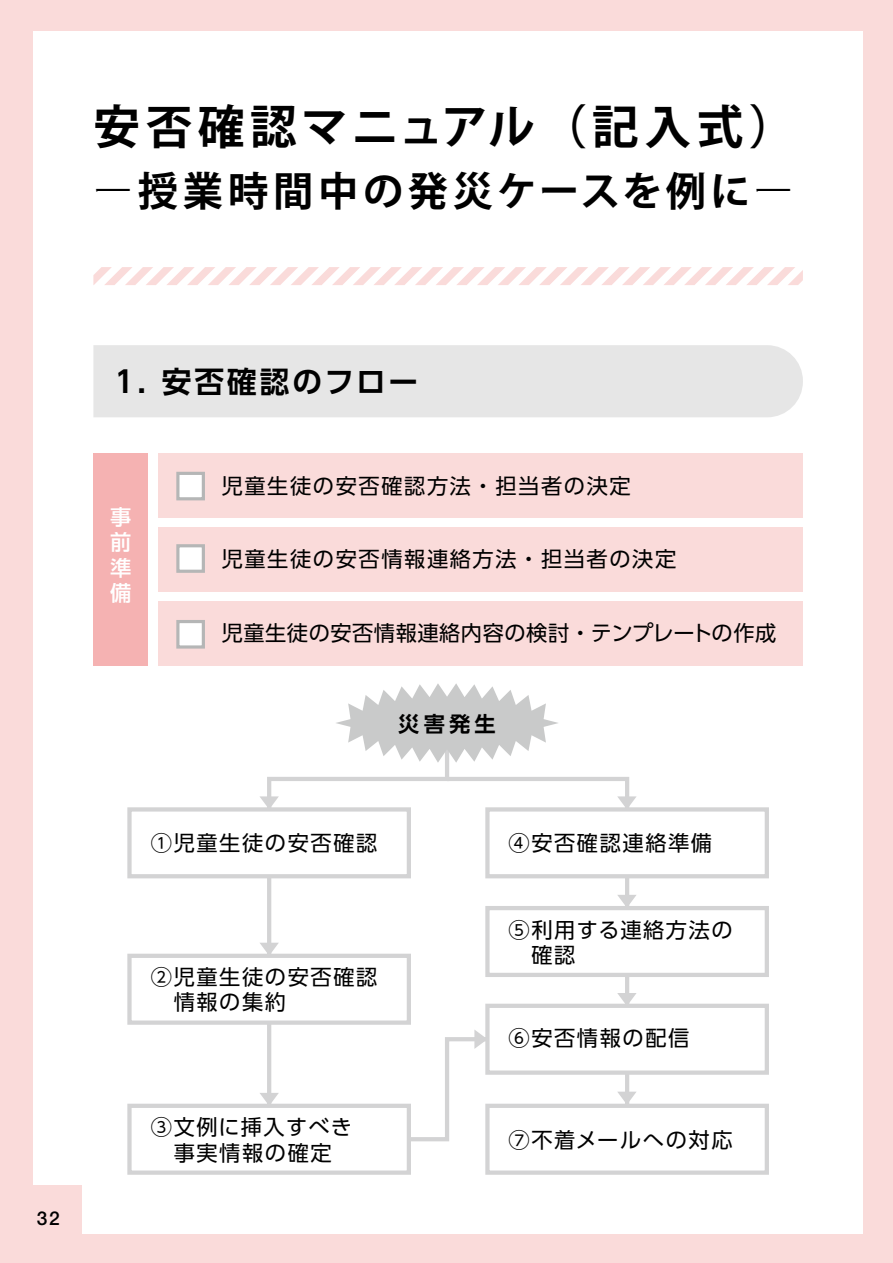
<style>
.page{position:relative;width:893px;height:1263px;background:#fadbda}
.page>*{position:absolute;margin:0;border:0;box-sizing:border-box;transform-origin:0 0}
.t1{font:700 46.65px "Koz Go Pro";letter-spacing:.11em;color:#000}
.t2{font:700 40.35px "Koz Go Pro";letter-spacing:.11em;color:#000}
.t3{font:700 29.7px "UD Shin Go Pro De";letter-spacing:.1em;color:#000}
.t4{font:21.15px/25.5px "UD Shin Go Pro";letter-spacing:.075em;color:#000}
.t5{font:21.15px "UD Shin Go Pro";letter-spacing:.025em;color:#000}
.t6{font:700 21.15px "UD Shin Go Pro De";color:#000}
.t7{font:500 21.15px/25.5px "UD Shin Go Pro";color:#fff;text-align:justify}
.t8{font:500 19.05px "Helvetica Neue";color:#000}
.s1{font-weight:300}
</style>
<div class="page">
<div style="left:33px;top:31px;width:830px;height:1203px;background:#fff"></div>
<div style="left:0;top:1186px;width:81px;height:77px;background:#fadbda"></div>
<svg style="left:93px;top:267px;width:710px;height:18px"></svg>
<div style="left:93px;top:345px;width:710px;height:72px;background:#e6e6e6"></div>
<div style="left:93px;top:453px;width:55px;height:213px;background:#f5b2b2"></div>
<div style="left:158px;top:453px;width:645px;height:64px;background:#fadbda"></div>
<div style="left:158px;top:602px;width:645px;height:64px;background:#fadbda"></div>
<div style="left:158px;top:527px;width:645px;height:64px;background:#fadbda"></div>
<svg style="left:265px;top:763px;width:184px;height:341px"></svg>
<svg style="left:443px;top:775px;width:188px;height:329px"></svg>
<div style="left:129px;top:809px;width:280px;height:67px;background:#fff"></div>
<div style="left:127px;top:807px;width:284px;height:71px;border:4px solid #d3d3d4"></div>
<div style="left:487px;top:809px;width:280px;height:67px;background:#fff"></div>
<div style="left:485px;top:807px;width:284px;height:71px;border:4px solid #d3d3d4"></div>
<div style="left:487px;top:908px;width:280px;height:67px;background:#fff"></div>
<div style="left:485px;top:906px;width:284px;height:71px;border:4px solid #d3d3d4"></div>
<div style="left:487px;top:1006px;width:280px;height:66px;background:#fff"></div>
<div style="left:485px;top:1004px;width:284px;height:71px;border:4px solid #d3d3d4"></div>
<div style="left:485px;top:1104px;width:284px;height:71px;border:4px solid #d3d3d4"></div>
<div style="left:129px;top:956px;width:280px;height:67px;background:#fff"></div>
<div style="left:127px;top:954px;width:284px;height:71px;border:4px solid #d3d3d4"></div>
<div style="left:127px;top:1104px;width:284px;height:71px;border:4px solid #d3d3d4"></div>
<svg style="left:336px;top:683px;width:222px;height:80px"></svg>
<svg style="left:259px;top:796px;width:20px;height:13px"></svg>
<svg style="left:617px;top:796px;width:20px;height:13px"></svg>
<svg style="left:617px;top:895px;width:20px;height:13px"></svg>
<svg style="left:617px;top:993px;width:20px;height:13px"></svg>
<svg style="left:617px;top:1092px;width:20px;height:13px"></svg>
<svg style="left:259px;top:943px;width:20px;height:13px"></svg>
<svg style="left:259px;top:1093px;width:20px;height:13px"></svg>
<svg style="left:405px;top:1029px;width:87px;height:114px"></svg>
<div style="left:178px;top:473px;width:25px;height:26px;background:#fff"></div>
<div style="left:176px;top:472px;width:29px;height:28px;border:3px solid #b5b6b6"></div>
<div style="left:178px;top:546px;width:25px;height:25px;background:#fff"></div>
<div style="left:176px;top:544px;width:29px;height:29px;border:3px solid #b5b6b6"></div>
<div style="left:178px;top:621px;width:25px;height:26px;background:#fff"></div>
<div style="left:176px;top:620px;width:29px;height:29px;border:3px solid #b5b6b6"></div>
<h1 class="t1" style="left:93px;top:96px;width:704px">安否確認マニュアル（記入式）</h1>
<h2 class="t2" style="left:93px;top:165px;width:702px"><span class="s1">ー</span>授業時間中の発災ケースを例に<span class="s1">ー</span></h2>
<p class="t8" style="left:37px;top:1206px;width:24px">32</p>
<h3 class="t3" style="left:115px;top:357px;width:305px">1. 安否確認のフロー</h3>
<p class="t7" style="left:110px;top:503px;width:22px">事前準備</p>
<p class="t4" style="left:222px;top:473px;width:410px">児童生徒の安否確認方法・担当者の決定</p>
<p class="t4" style="left:222px;top:545px;width:456px">児童生徒の安否情報連絡方法・担当者の決定</p>
<p class="t5" style="left:222px;top:615px;width:556px">児童生徒の安否情報連絡内容の検討・テンプレートの作成</p>
<p class="t6" style="left:398px;top:707px;width:99px">災害発生</p>
<p class="t4" style="left:151px;top:829px;width:228px">①児童生徒の安否確認</p>
<p class="t4" style="left:151px;top:963px;width:228px">②児童生徒の安否確認　情報の集約</p>
<p class="t4" style="left:151px;top:1114px;width:203px">③文例に挿入すべき　事実情報の確定</p>
<p class="t4" style="left:509px;top:829px;width:205px">④安否確認連絡準備</p>
<p class="t4" style="left:509px;top:916px;width:226px">⑤利用する連絡方法の　確認</p>
<p class="t4" style="left:509px;top:1024px;width:182px">⑥安否情報の配信</p>
<p class="t4" style="left:509px;top:1127px;width:226px">⑦不着メールへの対応</p>
</div>
